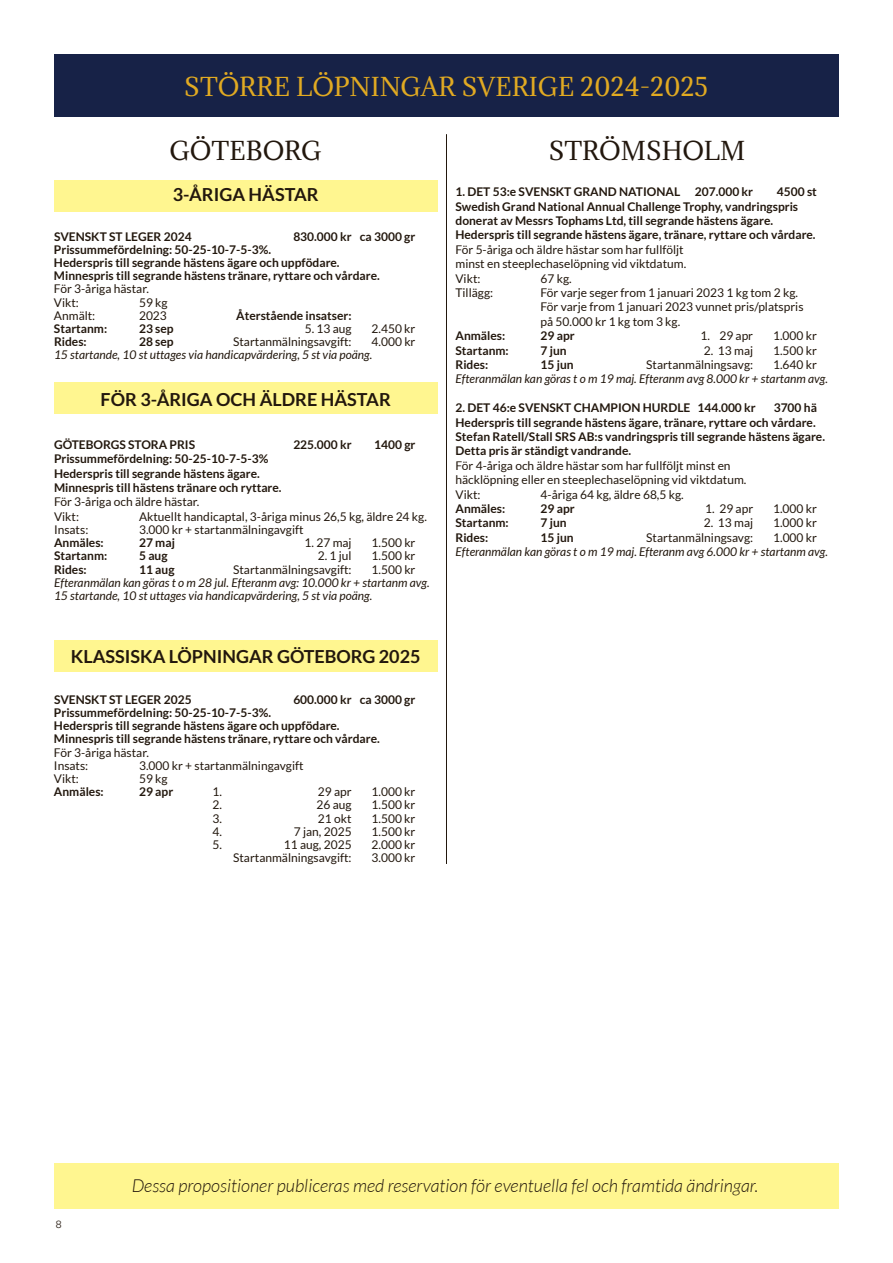
<style>
.page{position:relative;width:893px;height:1263px;background:#fff}
.page>*{position:absolute;margin:0;border:0;box-sizing:border-box;transform-origin:0 0}
.t1{font:24px "Adamina";color:#e1aa22}
.t2{font:24px "Adamina";color:#22170d}
.t3{font:italic 300 18px "Lato";color:#22170d}
.t4{font:700 18px "Lato";color:#22170d}
.t5{font:700 12px/14.4px "Lato";color:#22170d}
.t6{font:12px/14.4px "Lato";color:#22170d}
.t7{font:italic 12px/13.2px "Lato";color:#22170d}
.t8{font:300 10.5px "Univers LT Std";color:#22170d}
</style>
<div class="page">
<div style="left:54px;top:641px;width:383px;height:31px;background:#fff690"></div>
<div style="left:54px;top:383px;width:383px;height:31px;background:#fff690"></div>
<div style="left:55px;top:180px;width:383px;height:31px;background:#fff690"></div>
<div style="left:55px;top:54px;width:784px;height:62px;background:#172247"></div>
<hr style="left:446px;top:134px;width:1px;height:730px;background:#22170d">
<div style="left:54px;top:1163px;width:785px;height:46px;background:#fff690"></div>
<h1 class="t1" style="left:184px;top:70px;width:525px">STÖRRE LÖPNINGAR SVERIGE 2024-2025</h1>
<h1 class="t2" style="left:170px;top:134px;width:153px">GÖTEBORG</h1>
<h1 class="t2" style="left:549px;top:134px;width:198px">STRÖMSHOLM</h1>
<h2 class="t4" style="left:173px;top:184px;width:147px">3-ÅRIGA HÄSTAR</h2>
<p class="t5" style="left:54px;top:229px;width:139px">SVENSKT ST LEGER 2024</p>
<p class="t5" style="left:293px;top:229px;width:124px">830.000 kr ca 3000 gr</p>
<p class="t5" style="left:54px;top:243px;width:327px;line-height:13.2px">Prissummefördelning: 50-25-10-7-5-3%.<br>Hederspris till segrande hästens ägare och uppfödare.<br>Minnespris till segrande hästens tränare, ryttare och vårdare.</p>
<p class="t6" style="left:54px;top:282px;width:96px;line-height:13.2px">För 3-åriga hästar.<br>Vikt:</p>
<p class="t6" style="left:139px;top:295px;width:30px">59 kg</p>
<p class="t6" style="left:54px;top:308px;width:43px">Anmält:</p>
<p class="t6" style="left:139px;top:308px;width:29px">2023</p>
<p class="t5" style="left:236px;top:308px;width:117px">Återstående insatser:</p>
<p class="t5" style="left:54px;top:321px;width:55px">Startanm:</p>
<p class="t5" style="left:139px;top:321px;width:36px">23 sep</p>
<p class="t6" style="left:305px;top:321px;width:48px">5. 13 aug</p>
<p class="t6" style="left:372px;top:321px;width:45px">2.450 kr</p>
<p class="t5" style="left:54px;top:334px;width:34px">Rides:</p>
<p class="t5" style="left:139px;top:334px;width:36px">28 sep</p>
<p class="t6" style="left:233px;top:335px;width:120px">Startanmälningsavgift:</p>
<p class="t6" style="left:372px;top:335px;width:45px">4.000 kr</p>
<p class="t7" style="left:54px;top:349px;width:320px">15 startande, 10 st uttages via handicapvärdering, 5 st via poäng.</p>
<h2 class="t4" style="left:101px;top:389px;width:292px">FÖR 3-ÅRIGA OCH ÄLDRE HÄSTAR</h2>
<p class="t5" style="left:54px;top:437px;width:143px">GÖTEBORGS STORA PRIS</p>
<p class="t5" style="left:293px;top:437px;width:60px">225.000 kr</p>
<p class="t5" style="left:374px;top:437px;width:43px">1400 gr</p>
<p class="t5" style="left:54px;top:451px;width:229px">Prissummefördelning: 50-25-10-7-5-3%<br>Hederspris till segrande hästens ägare.<br>Minnespris till hästens tränare och ryttare.</p>
<p class="t6" style="left:54px;top:495px;width:147px">För 3-åriga och äldre hästar.<br>Vikt:</p>
<p class="t6" style="left:139px;top:509px;width:289px">Aktuellt handicaptal, 3-åriga minus 26,5 kg, äldre 24 kg.</p>
<p class="t6" style="left:54px;top:522px;width:36px">Insats:</p>
<p class="t6" style="left:139px;top:522px;width:166px">3.000 kr + startanmälningavgift</p>
<p class="t5" style="left:54px;top:535px;width:51px">Anmäles:</p>
<p class="t5" style="left:139px;top:535px;width:37px">27 maj</p>
<p class="t6" style="left:305px;top:536px;width:49px">1. 27 maj</p>
<p class="t6" style="left:372px;top:536px;width:45px">1.500 kr</p>
<p class="t5" style="left:54px;top:549px;width:55px">Startanm:</p>
<p class="t5" style="left:139px;top:549px;width:30px">5 aug</p>
<p class="t6" style="left:318px;top:549px;width:35px">2. 1 jul</p>
<p class="t6" style="left:372px;top:549px;width:45px">1.500 kr</p>
<p class="t5" style="left:54px;top:562px;width:34px">Rides:</p>
<p class="t5" style="left:139px;top:562px;width:37px">11 aug</p>
<p class="t6" style="left:233px;top:562px;width:120px">Startanmälningsavgift:</p>
<p class="t6" style="left:372px;top:562px;width:45px">1.500 kr</p>
<p class="t7" style="left:54px;top:576px;width:377px">Efteranmälan kan göras t o m 28 jul. Efteranm avg: 10.000 kr + startanm avg.<br>15 startande, 10 st uttages via handicapvärdering, 5 st via poäng.</p>
<h2 class="t4" style="left:71px;top:646px;width:351px">KLASSISKA LÖPNINGAR GÖTEBORG 2025</h2>
<p class="t5" style="left:54px;top:692px;width:139px">SVENSKT ST LEGER 2025</p>
<p class="t5" style="left:293px;top:692px;width:124px">600.000 kr ca 3000 gr</p>
<p class="t5" style="left:54px;top:706px;width:327px;line-height:13.2px">Prissummefördelning: 50-25-10-7-5-3%.<br>Hederspris till segrande hästens ägare och uppfödare.<br>Minnespris till segrande hästens tränare, ryttare och vårdare.</p>
<p class="t6" style="left:54px;top:746px;width:96px;line-height:13.2px">För 3-åriga hästar.<br>Insats:</p>
<p class="t6" style="left:139px;top:758px;width:166px">3.000 kr + startanmälningavgift</p>
<p class="t6" style="left:54px;top:771px;width:27px">Vikt:</p>
<p class="t6" style="left:139px;top:771px;width:30px">59 kg</p>
<p class="t5" style="left:54px;top:784px;width:51px">Anmäles:</p>
<p class="t5" style="left:139px;top:784px;width:36px">29 apr</p>
<p class="t6" style="left:212px;top:785px;width:11px">1.</p>
<p class="t6" style="left:318px;top:785px;width:35px">29 apr</p>
<p class="t6" style="left:372px;top:785px;width:45px">1.000 kr</p>
<p class="t6" style="left:212px;top:798px;width:11px">2.</p>
<p class="t6" style="left:316px;top:798px;width:37px">26 aug</p>
<p class="t6" style="left:372px;top:798px;width:45px">1.500 kr</p>
<p class="t6" style="left:212px;top:811px;width:11px">3.</p>
<p class="t6" style="left:318px;top:811px;width:35px">21 okt</p>
<p class="t6" style="left:372px;top:811px;width:45px">1.500 kr</p>
<p class="t6" style="left:212px;top:824px;width:11px">4.</p>
<p class="t6" style="left:294px;top:824px;width:59px">7 jan, 2025</p>
<p class="t6" style="left:372px;top:824px;width:45px">1.500 kr</p>
<p class="t6" style="left:212px;top:837px;width:11px">5.</p>
<p class="t6" style="left:284px;top:837px;width:69px">11 aug, 2025</p>
<p class="t6" style="left:372px;top:837px;width:45px">2.000 kr</p>
<p class="t6" style="left:233px;top:851px;width:120px">Startanmälningsavgift:</p>
<p class="t6" style="left:372px;top:851px;width:45px">3.000 kr</p>
<p class="t5" style="left:455px;top:184px;width:299px">1. DET 53:e SVENSKT GRAND NATIONAL 207.000 kr</p>
<p class="t5" style="left:455px;top:184px;width:363px;text-indent:321px">4500 st Swedish Grand National Annual Challenge Trophy, vandringspris donerat av Messrs Tophams Ltd, till segrande hästens ägare.<br>Hederspris till segrande hästens ägare, tränare, ryttare och vårdare.</p>
<p class="t6" style="left:455px;top:242px;width:232px">För 5-åriga och äldre hästar som har fullföljt minst en steeplechaselöpning vid viktdatum.<br>Vikt:</p>
<p class="t6" style="left:541px;top:271px;width:33px">67 kg.</p>
<p class="t6" style="left:455px;top:285px;width:39px">Tillägg:</p>
<p class="t6" style="left:541px;top:285px;width:264px">För varje seger from 1 januari 2023 1 kg tom 2 kg.<br>För varje from 1 januari 2023 vunnet pris/platspris på 50.000 kr 1 kg tom 3 kg.</p>
<p class="t5" style="left:455px;top:328px;width:51px">Anmäles:</p>
<p class="t5" style="left:541px;top:328px;width:36px">29 apr</p>
<p class="t6" style="left:701px;top:328px;width:54px">1. 29 apr</p>
<p class="t6" style="left:773px;top:328px;width:45px">1.000 kr</p>
<p class="t5" style="left:455px;top:343px;width:55px">Startanm:</p>
<p class="t5" style="left:541px;top:343px;width:28px">7 jun</p>
<p class="t6" style="left:704px;top:343px;width:51px">2. 13 maj</p>
<p class="t6" style="left:773px;top:343px;width:45px">1.500 kr</p>
<p class="t5" style="left:455px;top:357px;width:34px">Rides:</p>
<p class="t5" style="left:541px;top:357px;width:35px">15 jun</p>
<p class="t6" style="left:646px;top:357px;width:108px">Startanmälningsavg:</p>
<p class="t6" style="left:773px;top:357px;width:45px">1.640 kr</p>
<p class="t7" style="left:455px;top:373px;width:374px">Efteranmälan kan göras t o m 19 maj. Efteranm avg 8.000 kr + startanm avg.</p>
<p class="t5" style="left:455px;top:400px;width:302px">2. DET 46:e SVENSKT CHAMPION HURDLE 144.000 kr</p>
<p class="t5" style="left:455px;top:400px;width:371px;text-indent:318px">3700 hä Hederspris till segrande hästens ägare, tränare, ryttare och vårdare.<br>Stefan Ratell/Stall SRS AB:s vandringspris till segrande hästens ägare.<br>Detta pris är ständigt vandrande.</p>
<p class="t6" style="left:455px;top:458px;width:292px">För 4-åriga och äldre hästar som har fullföljt minst en häcklöpning eller en steeplechaselöpning vid viktdatum.<br>Vikt:</p>
<p class="t6" style="left:541px;top:487px;width:145px">4-åriga 64 kg, äldre 68,5 kg.</p>
<p class="t5" style="left:455px;top:501px;width:51px">Anmäles:</p>
<p class="t5" style="left:541px;top:501px;width:36px">29 apr</p>
<p class="t6" style="left:705px;top:501px;width:49px">1. 29 apr</p>
<p class="t6" style="left:773px;top:501px;width:45px">1.000 kr</p>
<p class="t5" style="left:455px;top:516px;width:55px">Startanm:</p>
<p class="t5" style="left:541px;top:516px;width:28px">7 jun</p>
<p class="t6" style="left:704px;top:516px;width:51px">2. 13 maj</p>
<p class="t6" style="left:773px;top:516px;width:45px">1.000 kr</p>
<p class="t5" style="left:455px;top:530px;width:34px">Rides:</p>
<p class="t5" style="left:541px;top:530px;width:35px">15 jun</p>
<p class="t6" style="left:646px;top:530px;width:108px">Startanmälningsavg:</p>
<p class="t6" style="left:773px;top:530px;width:45px">1.000 kr</p>
<p class="t7" style="left:456px;top:545px;width:374px">Efteranmälan kan göras t o m 19 maj. Efteranm avg 6.000 kr + startanm avg.</p>
<p class="t8" style="left:56px;top:1218px;width:7px">8</p>
<h2 class="t3" style="left:132px;top:1176px;width:628px">Dessa propositioner publiceras med reservation för eventuella fel och framtida ändringar.</h2>
</div>
